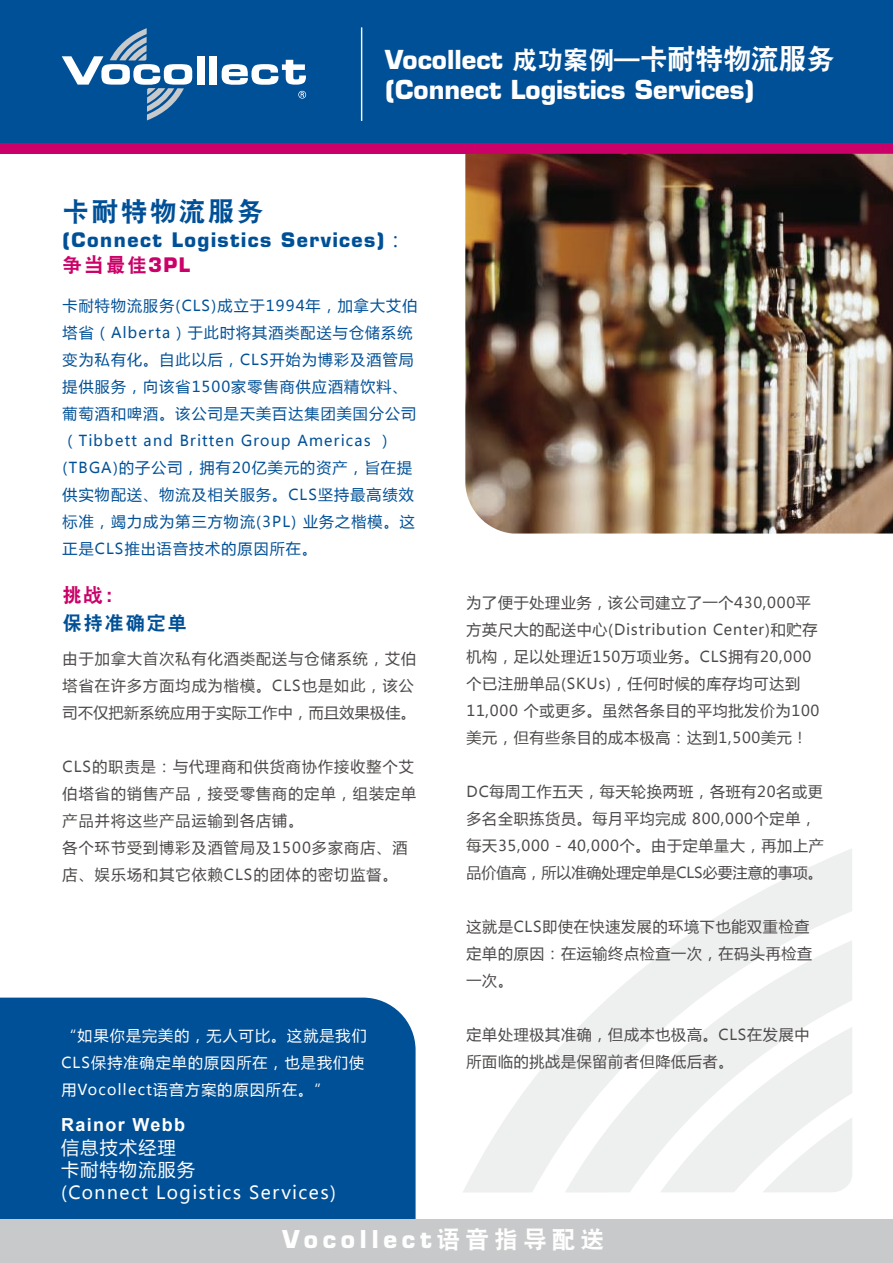
<style>
.page{position:relative;width:893px;height:1263px;background:#fff}
.page>*{position:absolute;margin:0;border:0;box-sizing:border-box;transform-origin:0 0}
.t1{font:27px "DFP Hei W9";letter-spacing:.075em;color:#005097}
.t2{font:700 25.5px/30.6px "Eurostile LT Std";color:#fff}
.t3{font:700 24px "Eurostile LT Std";letter-spacing:.2em;color:#fff}
.t4{font:700 19.5px "Eurostile LT Std";letter-spacing:.075em;color:#005097}
.t5{font:19.5px "DFP Hei W9";color:#cb0068}
.t6{font:19.5px "DFP Hei W9";letter-spacing:.075em;color:#005097}
.t7{font:18px/22.5px "Microsoft Ya Hei";letter-spacing:.075em;color:#fff}
.t8{font:700 18px "Arial";letter-spacing:.075em;color:#fff}
.t9{font:15px/27px "Microsoft Ya Hei";letter-spacing:.05em;color:#4c4948}
.t10{font:15px/27px "Microsoft Ya Hei";letter-spacing:.075em;color:#005097}
.t11{font:15px/27px "Microsoft Ya Hei";letter-spacing:.075em;color:#4c4948}
.t12{font:15px/27px "Microsoft Ya Hei";letter-spacing:.075em;color:#fff}
.s1{font-family:"DFP Hei W9";font-weight:400}
.s2{font-family:"DFP Hei W9";font-weight:400;font-size:28.5px}
.s3{font-family:"Microsoft Ya Hei";font-weight:400}
.s4{font-size:21px}
.s5{font-family:"Eurostile LT Std";font-weight:700}
</style>
<div class="page">
<div style="left:0;top:0;width:893px;height:154px;background:#005097"></div>
<div style="left:0;top:143px;width:893px;height:11px;background:#cb0068"></div>
<svg style="left:463px;top:849px;width:389px;height:343px"></svg>
<svg style="left:565px;top:940px;width:287px;height:252px;fill:#eeefef"></svg>
<div style="left:0;top:997px;width:416px;height:222px;background:#005097"></div>
<div style="left:0;top:1219px;width:893px;height:44px;background:#c8c9ca"></div>
<div style="left:197px;top:56px;width:7px;height:29px;background:#fff"></div>
<div style="left:210px;top:56px;width:7px;height:29px;background:#fff"></div>
<svg style="left:222px;top:60px;width:84px;height:25px"></svg>
<svg style="left:62px;top:28px;width:131px;height:92px"></svg>
<svg style="left:298px;top:91px;width:8px;height:8px"></svg>
<img style="left:465px;top:154px;width:428px;height:379px">
<hr style="left:361px;top:27px;width:1px;height:94px;background:#fff">
<h2 class="t2" style="left:385px;top:44px;width:451px">Vocollect <span class="s1">成功案例—</span><span class="s2">卡耐特物流服务</span>(Connect Logistics Services)</h2>
<h1 class="t1" style="left:63px;top:198px;width:203px">卡耐特物流服务</h1>
<h3 class="t4" style="left:63px;top:228px;width:344px">(Connect Logistics Services)<span class="s3">：</span></h3>
<h3 class="t5" style="left:63px;top:256px;width:129px">争<span class="s4">当</span>最佳<span class="s5">3PL</span></h3>
<p class="t10" style="left:63px;top:291px;width:356px">卡耐特物流服务(CLS)成立于1994年，加拿大艾伯塔省（Alberta）于此时将其酒类配送与仓储系统变为私有化。自此以后，CLS开始为博彩及酒管局提供服务，向该省1500家零售商供应酒精饮料、葡萄酒和啤酒。该公司是天美百达集团美国分公司（Tibbett and Britten Group Americas ）(TBGA)的子公司，拥有20亿美元的资产，旨在提供实物配送、物流及相关服务。CLS坚持最高绩效标准，竭力成为第三方物流(3PL) 业务之楷模。这正是CLS推出语音技术的原因所在。</p>
<h3 class="t5" style="left:63px;top:585px;width:63px">挑战：</h3>
<h3 class="t6" style="left:63px;top:613px;width:126px">保持准确定单</h3>
<p class="t11" style="left:63px;top:645px;width:355px">由于加拿大首次私有化酒类配送与仓储系统，艾伯塔省在许多方面均成为楷模。CLS也是如此，该公司不仅把新系统应用于实际工作中，而且效果极佳。</p>
<p class="t11" style="left:63px;top:753px;width:355px">CLS的职责是：与代理商和供货商协作接收整个艾伯塔省的销售产品，接受零售商的定单，组装定单产品并将这些产品运输到各店铺。<br>各个环节受到博彩及酒管局及1500多家商店、酒店、娱乐场和其它依赖CLS的团体的密切监督。</p>
<p class="t12" style="left:61px;top:1021px;width:307px">“如果你是完美的，无人可比。这就是我们<br>CLS保持准确定单的原因所在，也是我们使用Vocollect语音方案的原因所在。”</p>
<p class="t8" style="left:61px;top:1113px;width:126px">Rainor Webb</p>
<p class="t7" style="left:61px;top:1135px;width:276px">信息技术经理<br>卡耐特物流服务<br>(Connect Logistics Services)</p>
<p class="t9" style="left:466px;top:589px;width:354px">为了便于处理业务，该公司建立了一个430,000平方英尺大的配送中心(Distribution Center)和贮存机构，足以处理近150万项业务。CLS拥有20,000个已注册单品(SKUs)，任何时候的库存均可达到<br>11,000 个或更多。虽然各条目的平均批发价为100美元，但有些条目的成本极高：达到1,500美元！</p>
<p class="t9" style="left:466px;top:778px;width:359px">DC每周工作五天，每天轮换两班，各班有20名或更多名全职拣货员。每月平均完成 800,000个定单，每天35,000 - 40,000个。由于定单量大，再加上产品价值高，所以准确处理定单是CLS必要注意的事项。</p>
<p class="t9" style="left:466px;top:913px;width:347px">这就是CLS即使在快速发展的环境下也能双重检查定单的原因：在运输终点检查一次，在码头再检查一次。</p>
<p class="t9" style="left:466px;top:1021px;width:344px">定单处理极其准确，但成本也极高。CLS在发展中所面临的挑战是保留前者但降低后者。</p>
<h3 class="t3" style="left:283px;top:1224px;width:324px">Vocollect<span class="s1">语音指导配送</span></h3>
</div>
